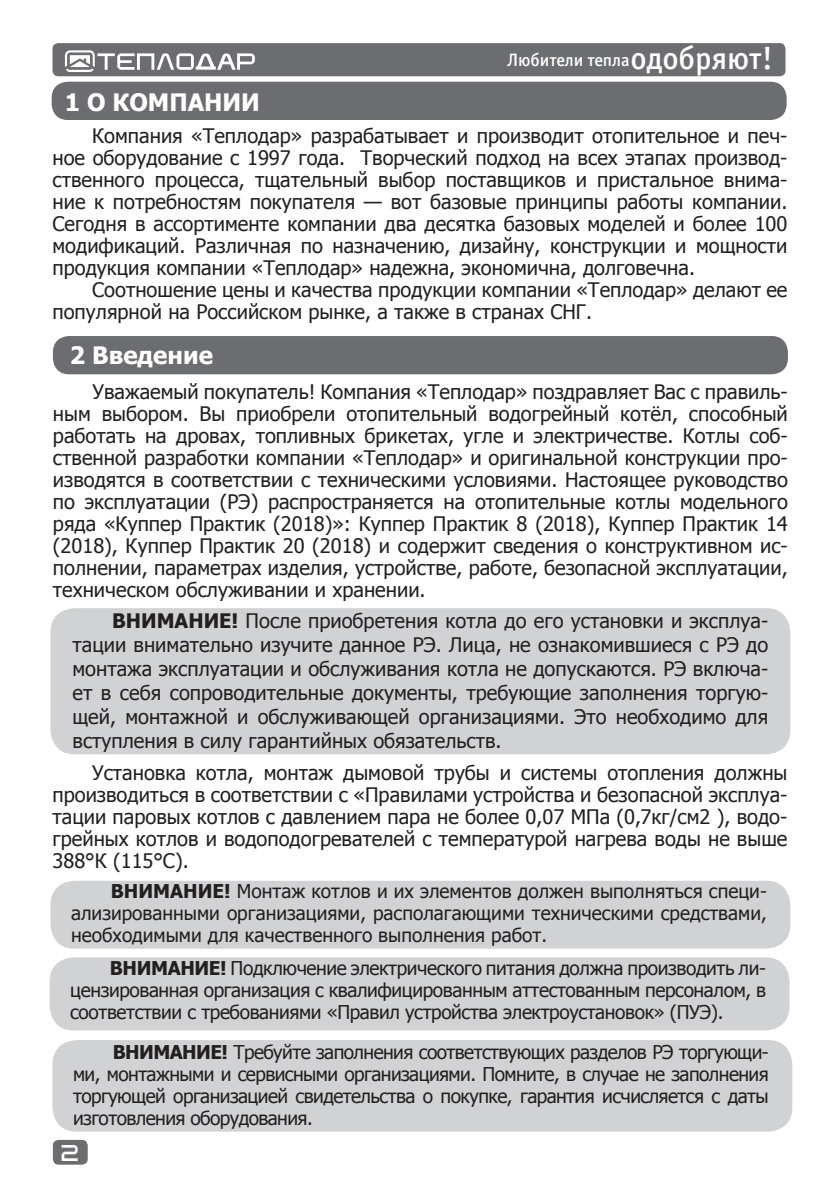
<style>
.page{position:relative;width:840px;height:1191px;background:#fff}
.page>*{position:absolute;margin:0;border:0;box-sizing:border-box;transform-origin:0 0}
.t1{font:700 24px "Tahoma";color:#fff}
.t2{font:20px/22px "Tahoma";color:#231f20;text-align:justify}
.t3{font:19px/22px "Tahoma";letter-spacing:-.02em;color:#231f20;text-align:justify}
.t4{font:18px "Officina Sans Medium C";letter-spacing:-.005em;color:#fff}
.t5{font:16px "teplodar";color:#fff}
.s1{font-size:32px}
.s2{font-weight:700}
</style>
<div class="page">
<div style="left:53px;top:1139px;width:35px;height:25px;background:#6c6d70;border-radius:6px"></div>
<div style="left:52px;top:43px;width:733px;height:33px;background:#6c6d70;border-radius:6px"></div>
<svg style="left:65px;top:50px;width:190px;height:22px"></svg>
<div style="left:52px;top:82px;width:734px;height:38px;background:#6c6d70;border-radius:16px"></div>
<div style="left:50px;top:880px;width:739px;height:68px;background:#d1d2d4;border-radius:24px"></div>
<div style="left:50px;top:608px;width:739px;height:146px;background:#d1d2d4;border-radius:24px"></div>
<div style="left:53px;top:336px;width:734px;height:38px;background:#6c6d70;border-radius:16px"></div>
<div style="left:50px;top:957px;width:739px;height:73px;background:#d1d2d4;border-radius:24px"></div>
<div style="left:52px;top:1040px;width:739px;height:91px;background:#d1d2d4;border-radius:24px"></div>
<p class="t4" style="left:507px;top:50px;width:267px">Любители тепла<span class="s1">одобряют!</span></p>
<p class="t1" style="left:65px;top:86px;width:196px">1 О КОМПАНИИ</p>
<p class="t2" style="left:52px;top:123px;width:736px;text-indent:40px">Компания «Теплодар» разрабатывает и производит отопительное и печ&shy;ное оборудование с 1997 года. Творческий подход на всех этапах производ&shy;ственного процесса, тщательный выбор поставщиков и пристальное внима&shy;ние к потребностям покупателя — вот базовые принципы работы компании.<br>Сегодня в ассортименте компании два десятка базовых моделей и более 100 модификаций. Различная по назначению, дизайну, конструкции и мощности продукция компании «Теплодар» надежна, экономична, долговечна.</p>
<p class="t2" style="left:52px;top:277px;width:736px;text-indent:40px">Соотношение цены и качества продукции компании «Теплодар» делают ее популярной на Российском рынке, а также в странах СНГ.</p>
<p class="t1" style="left:70px;top:339px;width:144px">2 Введение</p>
<p class="t2" style="left:53px;top:379px;width:736px;text-indent:40px">Уважаемый покупатель! Компания «Теплодар» поздравляет Вас с правиль&shy;ным выбором. Вы приобрели отопительный водогрейный котёл, способный работать на дровах, топливных брикетах, угле и электричестве. Котлы соб&shy;ственной разработки компании «Теплодар» и оригинальной конструкции про&shy;изводятся в соответствии с техническими условиями. Настоящее руководство по эксплуатации (РЭ) распространяется на отопительные котлы модельного ряда «Куппер Практик (2018)»: Куппер Практик 8 (2018), Куппер Практик 14 (2018), Куппер Практик 20 (2018) и содержит сведения о конструктивном ис&shy;полнении, параметрах изделия, устройстве, работе, безопасной эксплуатации, техническом обслуживании и хранении.</p>
<p class="t2" style="left:72px;top:607px;width:697px;line-height:24px;text-indent:40px"><span class="s2">ВНИМАНИЕ!</span> После приобретения котла до его установки и эксплуа&shy;тации внимательно изучите данное РЭ. Лица, не ознакомившиеся с РЭ до монтажа эксплуатации и обслуживания котла не допускаются. РЭ включа&shy;ет в себя сопроводительные документы, требующие заполнения торгую&shy;щей, монтажной и обслуживающей организациями. Это необходимо для вступления в силу гарантийных обязательств.</p>
<p class="t2" style="left:52px;top:761px;width:736px;text-indent:40px">Установка котла, монтаж дымовой трубы и системы отопления должны производиться в соответствии с «Правилами устройства и безопасной эксплуа&shy;тации паровых котлов с давлением пара не более 0,07 МПа (0,7кг/см2 ), водо&shy;грейных котлов и водоподогревателей с температурой нагрева воды не выше 388°К (115°С).</p>
<p class="t3" style="left:71px;top:879px;width:697px;text-indent:40px"><span class="s2">ВНИМАНИЕ!</span> Монтаж котлов и их элементов должен выполняться специ&shy;ализированными организациями, располагающими техническими средствами, необходимыми для качественного выполнения работ.</p>
<p class="t3" style="left:70px;top:956px;width:697px;text-indent:40px"><span class="s2">ВНИМАНИЕ!</span> Подключение электрического питания должна производить ли&shy;цензированная организация с квалифицированным аттестованным персоналом, в соответствии с требованиями «Правил устройства электроустановок» (ПУЭ).</p>
<p class="t3" style="left:73px;top:1040px;width:696px;text-indent:40px"><span class="s2">ВНИМАНИЕ!</span> Требуйте заполнения соответствующих разделов РЭ торгующи&shy;ми, монтажными и сервисными организациями. Помните, в случае не заполнения торгующей организацией свидетельства о покупке, гарантия исчисляется с даты изготовления оборудования.</p>
<p class="t5" style="left:62px;top:1145px;width:18px">2</p>
</div>
